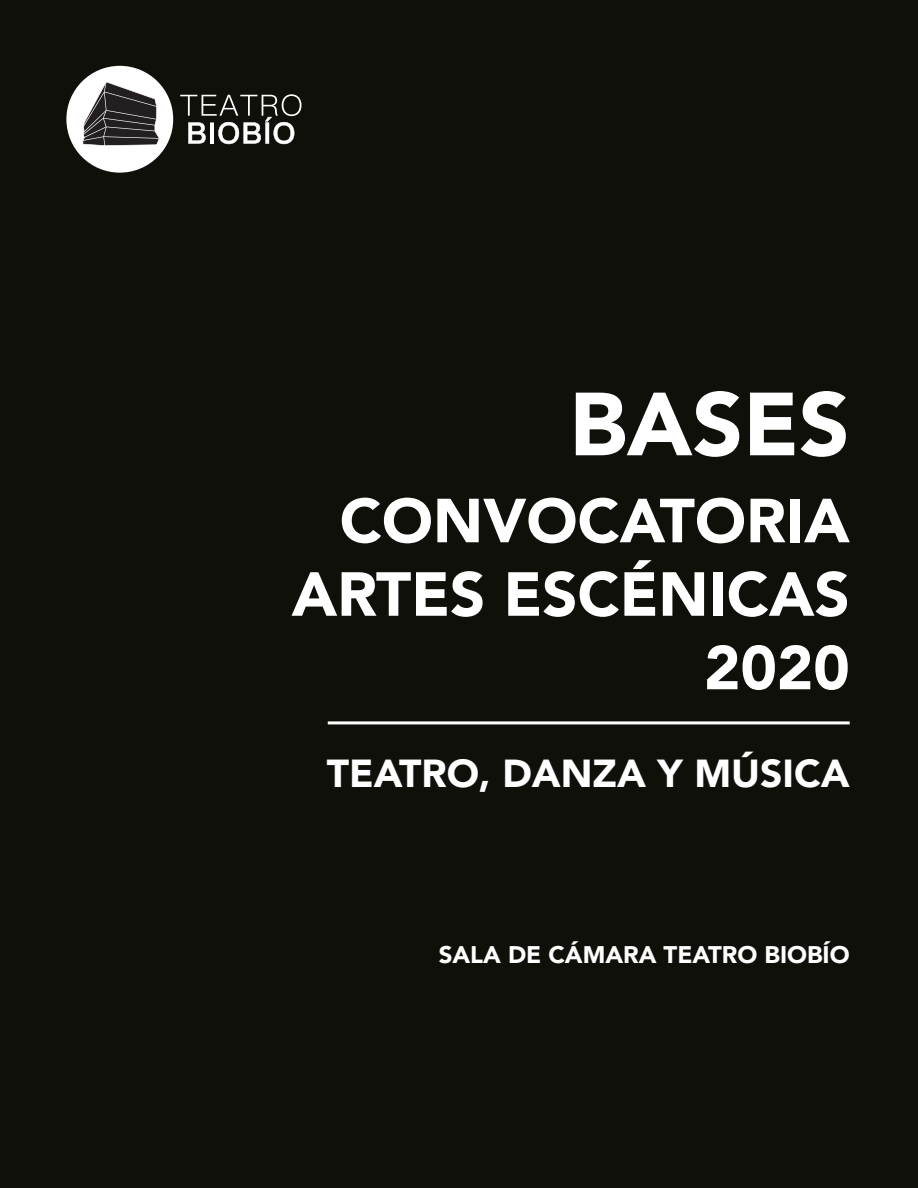
<style>
.page{position:relative;width:918px;height:1188px;background:#10100b}
.page>*{position:absolute;margin:0;border:0;box-sizing:border-box;transform-origin:0 0}
.t1{font:900 88.5px "Avenir";color:#fff}
.t2{font:900 61.5px/73.5px "Avenir";color:#fff;text-align:right}
.t3{font:900 39px "Avenir";color:#fff}
.t4{font:900 24px "Avenir";color:#fff}
</style>
<div class="page">
<svg style="left:180px;top:94px;width:122px;height:50px"></svg>
<div style="left:66px;top:66px;width:107px;height:107px;background:#fff;border-radius:50%"></div>
<svg style="left:83px;top:81px;width:77px;height:65px"></svg>
<hr style="left:328px;top:721px;width:522px;height:3px;background:#fff">
<h1 class="t1" style="left:569px;top:349px;width:282px">BASES</h1>
<p class="t2" style="left:292px;top:483px;width:560px">CONVOCATORIA<br>ARTES ESCÉNICAS<br>2020</p>
<p class="t3" style="left:327px;top:740px;width:524px">TEATRO, DANZA Y MÚSICA</p>
<p class="t4" style="left:439px;top:934px;width:413px">SALA DE CÁMARA TEATRO BIOBÍO</p>
</div>
